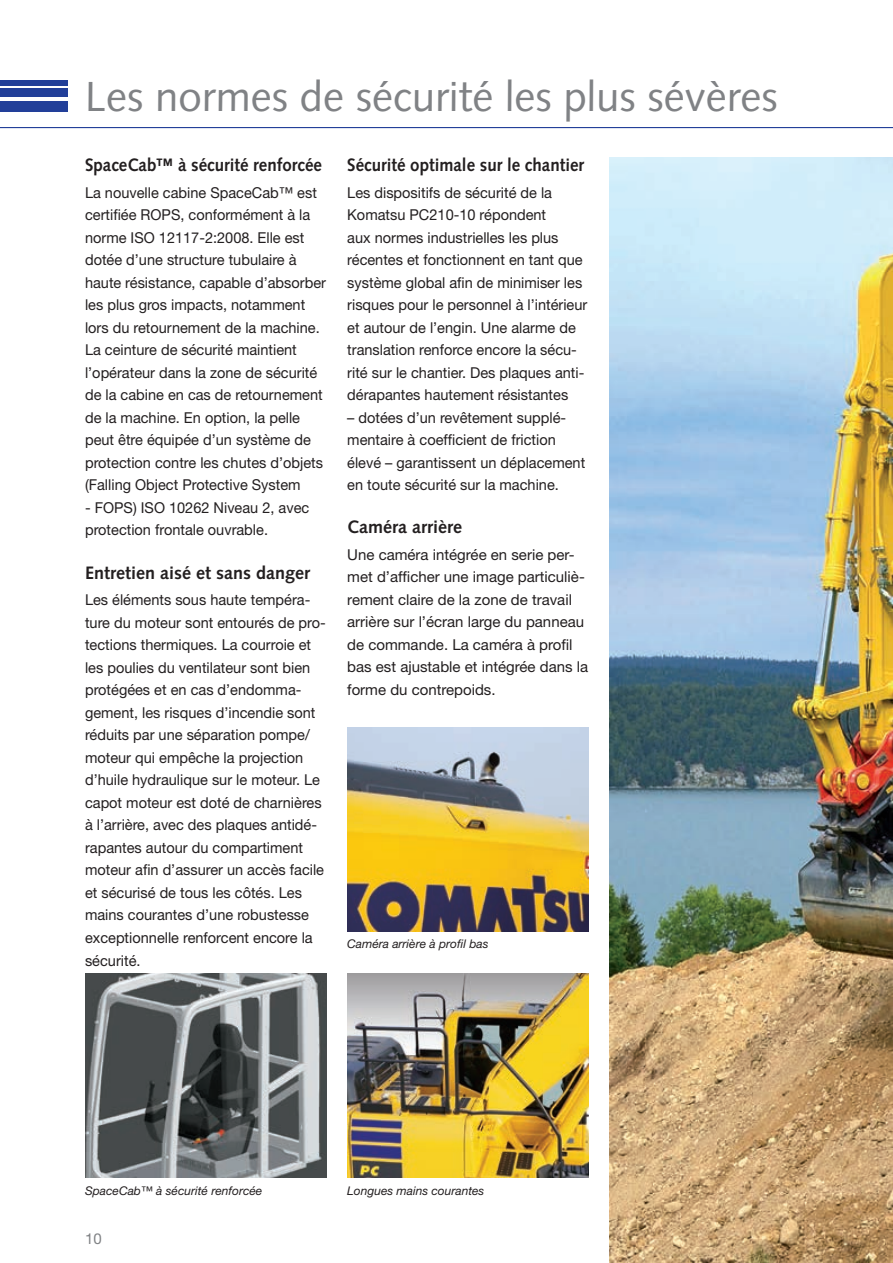
<style>
.page{position:relative;width:893px;height:1263px;background:#fff}
.page>*{position:absolute;margin:0;border:0;box-sizing:border-box;transform-origin:0 0}
.t1{font:42px "Syntax LTCE";color:#808285}
.t2{font:700 18px "Syntax LTCE";color:#231f20;scale:.94 1}
.t3{font:700 18px "Syntax LTCE";color:#231f20}
.t4{font:15px/22.5px "Helvetica Neue LT Pro";color:#231f20}
.t5{font:15px "Helvetica Neue LT Pro";color:#808285}
.t6{font:italic 12px "Helvetica Neue LT Pro";color:#231f20}
</style>
<div class="page">
<img style="left:609px;top:157px;width:284px;height:1106px">
<hr style="left:0;top:127px;width:893px;height:1px;background:#223f99">
<div style="left:0;top:101px;width:68px;height:10px;background:#223f99"></div>
<div style="left:0;top:89px;width:68px;height:8px;background:#223f99"></div>
<div style="left:0;top:80px;width:68px;height:5px;background:#223f99"></div>
<img style="left:347px;top:974px;width:241px;height:204px">
<img style="left:347px;top:727px;width:241px;height:204px">
<img style="left:85px;top:974px;width:241px;height:204px">
<h1 class="t1" style="left:85px;top:72px;width:694px">Les normes de sécurité les plus sévères</h1>
<p class="t2" style="left:85px;top:154px;width:253px">SpaceCab™ à sécurité renforcée</p>
<p class="t4" style="left:85px;top:181px;width:242px">La nouvelle cabine SpaceCab™ est certifiée ROPS, conformément à la norme ISO 12117-2:2008. Elle est dotée d’une structure tubulaire à haute résistance, capable d’absorber les plus gros impacts, notamment lors du retournement de la machine.<br>La ceinture de sécurité maintient l’opérateur dans la zone de sécurité de la cabine en cas de retournement de la machine. En option, la pelle peut être équipée d’un système de protection contre les chutes d’objets (Falling Object Protective System</p>
<p class="t4" style="left:85px;top:496px;width:226px">- FOPS) ISO 10262 Niveau 2, avec protection frontale ouvrable.</p>
<p class="t2" style="left:347px;top:154px;width:253px">Sécurité optimale sur le chantier</p>
<p class="t4" style="left:347px;top:181px;width:242px">Les dispositifs de sécurité de la Komatsu PC210-10 répondent<br>aux normes industrielles les plus récentes et fonctionnent en tant que système global afin de minimiser les risques pour le personnel à l’intérieur et autour de l’engin. Une alarme de translation renforce encore la sécu&shy;rité sur le chantier. Des plaques anti&shy;dérapantes hautement résistantes</p>
<p class="t4" style="left:347px;top:406px;width:239px">– dotées d’un revêtement supplé&shy;mentaire à coefficient de friction élevé – garantissent un déplacement en toute sécurité sur la machine.</p>
<p class="t3" style="left:347px;top:517px;width:116px">Caméra arrière</p>
<p class="t4" style="left:347px;top:543px;width:242px">Une caméra intégrée en serie per&shy;met d’afficher une image particuliè&shy;rement claire de la zone de travail arrière sur l’écran large du panneau de commande. La caméra à profil bas est ajustable et intégrée dans la forme du contrepoids.</p>
<p class="t3" style="left:85px;top:562px;width:226px">Entretien aisé et sans danger</p>
<p class="t4" style="left:85px;top:588px;width:242px">Les éléments sous haute tempéra&shy;ture du moteur sont entourés de pro&shy;tections thermiques. La courroie et les poulies du ventilateur sont bien protégées et en cas d’endomma&shy;gement, les risques d’incendie sont réduits par une séparation pompe/ moteur qui empêche la projection d’huile hydraulique sur le moteur. Le capot moteur est doté de charnières à l’arrière, avec des plaques antidé&shy;rapantes autour du compartiment moteur afin d’assurer un accès facile et sécurisé de tous les côtés. Les mains courantes d’une robustesse exceptionnelle renforcent encore la sécurité.</p>
<p class="t6" style="left:347px;top:937px;width:143px">Caméra arrière à profil bas</p>
<p class="t6" style="left:85px;top:1183px;width:179px">SpaceCab™ à sécurité renforcée</p>
<p class="t6" style="left:347px;top:1183px;width:139px">Longues mains courantes</p>
<p class="t5" style="left:85px;top:1229px;width:18px">10</p>
</div>
